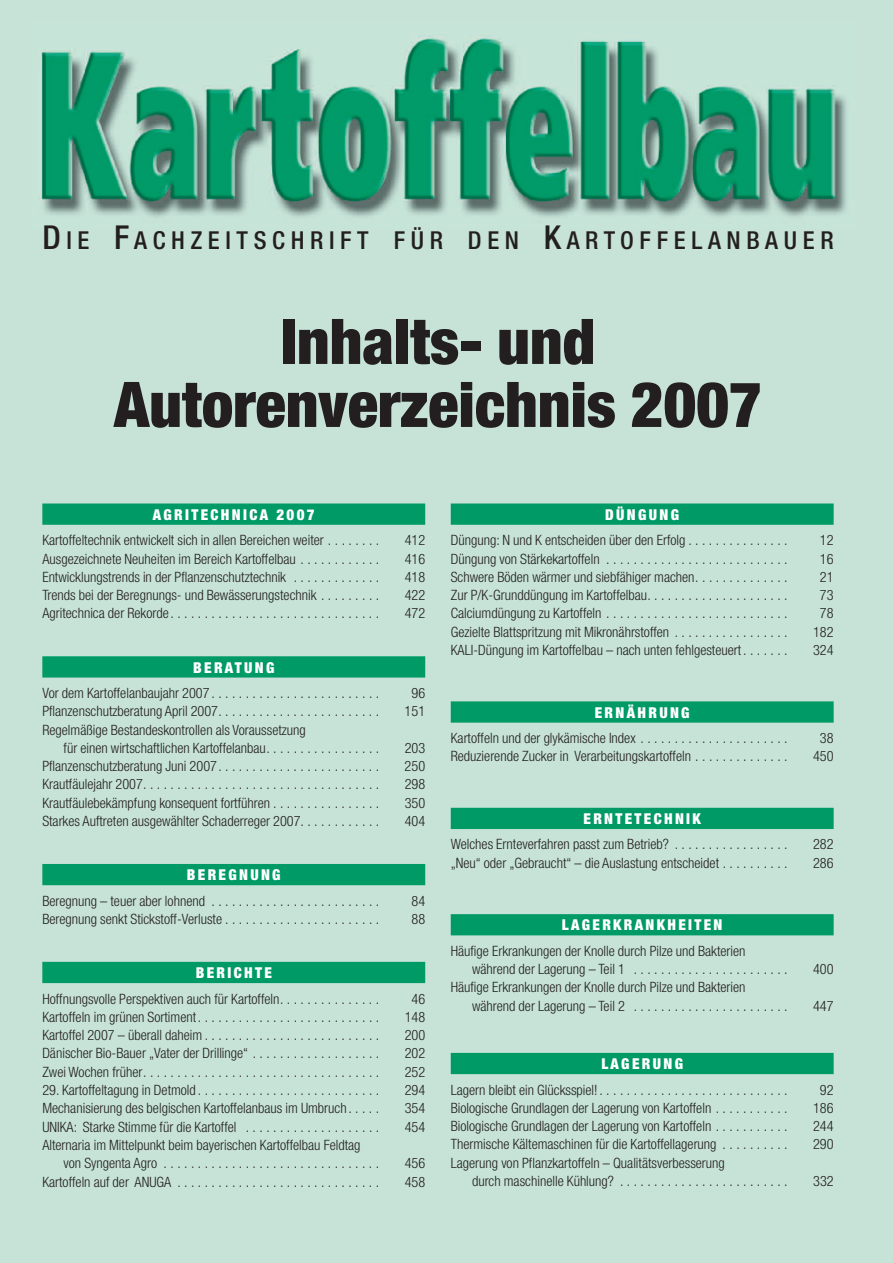
<style>
.page{position:relative;width:893px;height:1263px;background:#fff}
.page>*{position:absolute;margin:0;border:0;box-sizing:border-box;transform-origin:0 0}
.t1{font:900 condensed 63px/63px "Helvetica Neue";color:#231f20;text-align:center}
.t2{font:500 condensed 24.75px "Helvetica Neue";letter-spacing:.23em;color:#231f20}
.t3{font:900 condensed 15px "Helvetica Neue";letter-spacing:.155em;color:#fff}
.t4{font:300 condensed 14.25px/18.3px "Helvetica Neue";color:#231f20}
.s1{font-size:33px}
</style>
<div class="page">
<div style="left:0;top:0;width:892px;height:1263px;background:#c7e3d7"></div>
<div style="left:42px;top:504px;width:383px;height:21px;background:#009a67"></div>
<div style="left:42px;top:656px;width:383px;height:22px;background:#009a67"></div>
<div style="left:42px;top:864px;width:383px;height:21px;background:#009a67"></div>
<div style="left:42px;top:962px;width:383px;height:21px;background:#009a67"></div>
<div style="left:451px;top:504px;width:382px;height:21px;background:#009a67"></div>
<div style="left:451px;top:701px;width:382px;height:22px;background:#009a67"></div>
<div style="left:451px;top:808px;width:382px;height:21px;background:#009a67"></div>
<div style="left:451px;top:914px;width:382px;height:21px;background:#009a67"></div>
<div style="left:451px;top:1053px;width:382px;height:21px;background:#009a67"></div>
<img style="left:39px;top:36px;width:807px;height:181px">
<h2 class="t2" style="left:42px;top:231px;width:792px"><span class="s1">D</span>IE <span class="s1">F</span>ACHZEITSCHRIFT FÜR DEN <span class="s1">K</span>ARTOFFELANBAUER</h2>
<h1 class="t1" style="left:114px;top:315px;width:649px">Inhalts- und<br>Autorenverzeichnis 2007</h1>
<p class="t3" style="left:153px;top:509px;width:163px">AGRITECHNICA 2007</p>
<p class="t4" style="left:42px;top:532px;width:338px">Kartoffeltechnik entwickelt sich in allen Bereichen weiter . . . . . . . .</p>
<p class="t4" style="left:405px;top:532px;width:22px">412</p>
<p class="t4" style="left:42px;top:551px;width:338px">Ausgezeichnete Neuheiten im Bereich Kartoffelbau . . . . . . . . . . . .</p>
<p class="t4" style="left:405px;top:551px;width:22px">416</p>
<p class="t4" style="left:42px;top:569px;width:338px">Entwicklungstrends in der Pflanzenschutztechnik . . . . . . . . . . . . .</p>
<p class="t4" style="left:405px;top:569px;width:22px">418</p>
<p class="t4" style="left:42px;top:587px;width:338px">Trends bei der Beregnungs- und Bewässerungstechnik . . . . . . . . .</p>
<p class="t4" style="left:404px;top:587px;width:22px">422</p>
<p class="t4" style="left:42px;top:605px;width:338px">Agritechnica der Rekorde. . . . . . . . . . . . . . . . . . . . . . . . . . . . . . .</p>
<p class="t4" style="left:404px;top:605px;width:22px">472</p>
<p class="t3" style="left:193px;top:662px;width:83px">BERATUNG</p>
<p class="t4" style="left:42px;top:685px;width:338px">Vor dem Kartoffelanbaujahr 2007 . . . . . . . . . . . . . . . . . . . . . . . . .</p>
<p class="t4" style="left:411px;top:685px;width:15px">96</p>
<p class="t4" style="left:42px;top:703px;width:338px">Pflanzenschutzberatung April 2007. . . . . . . . . . . . . . . . . . . . . . . .</p>
<p class="t4" style="left:404px;top:703px;width:22px">151</p>
<p class="t4" style="left:64px;top:722px;width:317px;text-indent:-21px">Regelmäßige Bestandeskontrollen als Voraussetzung<br>für einen wirtschaftlichen Kartoffelanbau. . . . . . . . . . . . . . . . .</p>
<p class="t4" style="left:404px;top:740px;width:22px">203</p>
<p class="t4" style="left:42px;top:758px;width:338px">Pflanzenschutzberatung Juni 2007. . . . . . . . . . . . . . . . . . . . . . . .</p>
<p class="t4" style="left:404px;top:758px;width:22px">250</p>
<p class="t4" style="left:42px;top:776px;width:338px">Krautfäulejahr 2007. . . . . . . . . . . . . . . . . . . . . . . . . . . . . . . . . . .</p>
<p class="t4" style="left:405px;top:776px;width:22px">298</p>
<p class="t4" style="left:42px;top:795px;width:338px">Krautfäulebekämpfung konsequent fortführen . . . . . . . . . . . . . . . .</p>
<p class="t4" style="left:405px;top:795px;width:22px">350</p>
<p class="t4" style="left:42px;top:813px;width:338px">Starkes Auftreten ausgewählter Schaderreger 2007. . . . . . . . . . . .</p>
<p class="t4" style="left:404px;top:813px;width:22px">404</p>
<p class="t3" style="left:187px;top:869px;width:95px">BEREGNUNG</p>
<p class="t4" style="left:42px;top:893px;width:338px">Beregnung – teuer aber lohnend . . . . . . . . . . . . . . . . . . . . . . . . .</p>
<p class="t4" style="left:411px;top:893px;width:15px">84</p>
<p class="t4" style="left:42px;top:911px;width:338px">Beregnung senkt Stickstoff-Verluste . . . . . . . . . . . . . . . . . . . . . . .</p>
<p class="t4" style="left:411px;top:911px;width:15px">88</p>
<p class="t3" style="left:196px;top:967px;width:78px">BERICHTE</p>
<p class="t4" style="left:42px;top:991px;width:338px">Hoffnungsvolle Perspektiven auch für Kartoffeln. . . . . . . . . . . . . . .</p>
<p class="t4" style="left:411px;top:991px;width:15px">46</p>
<p class="t4" style="left:42px;top:1009px;width:338px">Kartoffeln im grünen Sortiment. . . . . . . . . . . . . . . . . . . . . . . . . . .</p>
<p class="t4" style="left:404px;top:1009px;width:22px">148</p>
<p class="t4" style="left:42px;top:1027px;width:338px">Kartoffel 2007 – überall daheim . . . . . . . . . . . . . . . . . . . . . . . . . .</p>
<p class="t4" style="left:404px;top:1027px;width:22px">200</p>
<p class="t4" style="left:42px;top:1045px;width:338px">Dänischer Bio-Bauer „Vater der Drillinge“ . . . . . . . . . . . . . . . . . . .</p>
<p class="t4" style="left:405px;top:1045px;width:22px">202</p>
<p class="t4" style="left:42px;top:1064px;width:338px">Zwei Wochen früher. . . . . . . . . . . . . . . . . . . . . . . . . . . . . . . . . . .</p>
<p class="t4" style="left:405px;top:1064px;width:22px">252</p>
<p class="t4" style="left:42px;top:1082px;width:338px">29. Kartoffeltagung in Detmold . . . . . . . . . . . . . . . . . . . . . . . . . . .</p>
<p class="t4" style="left:404px;top:1082px;width:22px">294</p>
<p class="t4" style="left:42px;top:1100px;width:338px">Mechanisierung des belgischen Kartoffelanbaus im Umbruch . . . . .</p>
<p class="t4" style="left:404px;top:1100px;width:22px">354</p>
<p class="t4" style="left:42px;top:1119px;width:338px">UNIKA: Starke Stimme für die Kartoffel . . . . . . . . . . . . . . . . . . . .</p>
<p class="t4" style="left:404px;top:1119px;width:22px">454</p>
<p class="t4" style="left:64px;top:1137px;width:317px;text-indent:-21px">Alternaria im Mittelpunkt beim bayerischen Kartoffelbau Feldtag von Syngenta Agro . . . . . . . . . . . . . . . . . . . . . . . . . . . . . . . .</p>
<p class="t4" style="left:404px;top:1155px;width:22px">456</p>
<p class="t4" style="left:42px;top:1174px;width:338px">Kartoffeln auf der ANUGA . . . . . . . . . . . . . . . . . . . . . . . . . . . . . .</p>
<p class="t4" style="left:404px;top:1174px;width:22px">458</p>
<p class="t3" style="left:605px;top:509px;width:75px">DÜNGUNG</p>
<p class="t4" style="left:451px;top:532px;width:338px">Düngung: N und K entscheiden über den Erfolg . . . . . . . . . . . . . . .</p>
<p class="t4" style="left:820px;top:532px;width:15px">12</p>
<p class="t4" style="left:451px;top:551px;width:338px">Düngung von Stärkekartoffeln . . . . . . . . . . . . . . . . . . . . . . . . . . .</p>
<p class="t4" style="left:820px;top:551px;width:15px">16</p>
<p class="t4" style="left:451px;top:569px;width:338px">Schwere Böden wärmer und siebfähiger machen. . . . . . . . . . . . . .</p>
<p class="t4" style="left:820px;top:569px;width:15px">21</p>
<p class="t4" style="left:451px;top:587px;width:338px">Zur P/K-Grunddüngung im Kartoffelbau. . . . . . . . . . . . . . . . . . . . .</p>
<p class="t4" style="left:820px;top:587px;width:15px">73</p>
<p class="t4" style="left:451px;top:605px;width:338px">Calciumdüngung zu Kartoffeln . . . . . . . . . . . . . . . . . . . . . . . . . . .</p>
<p class="t4" style="left:820px;top:605px;width:15px">78</p>
<p class="t4" style="left:451px;top:624px;width:338px">Gezielte Blattspritzung mit Mikronährstoffen . . . . . . . . . . . . . . . . .</p>
<p class="t4" style="left:813px;top:624px;width:22px">182</p>
<p class="t4" style="left:451px;top:642px;width:338px">KALI-Düngung im Kartoffelbau – nach unten fehlgesteuert . . . . . . .</p>
<p class="t4" style="left:813px;top:642px;width:22px">324</p>
<p class="t3" style="left:594px;top:707px;width:96px">ERNÄHRUNG</p>
<p class="t4" style="left:451px;top:730px;width:338px">Kartoffeln und der glykämische Index . . . . . . . . . . . . . . . . . . . . . .</p>
<p class="t4" style="left:820px;top:730px;width:15px">38</p>
<p class="t4" style="left:451px;top:748px;width:338px">Reduzierende Zucker in Verarbeitungskartoffeln . . . . . . . . . . . . . .</p>
<p class="t4" style="left:813px;top:748px;width:22px">450</p>
<p class="t3" style="left:583px;top:813px;width:119px">ERNTETECHNIK</p>
<p class="t4" style="left:451px;top:836px;width:338px">Welches Ernteverfahren passt zum Betrieb? . . . . . . . . . . . . . . . . .</p>
<p class="t4" style="left:813px;top:836px;width:22px">282</p>
<p class="t4" style="left:451px;top:855px;width:338px">„Neu“ oder „Gebraucht“ – die Auslastung entscheidet . . . . . . . . . .</p>
<p class="t4" style="left:813px;top:855px;width:22px">286</p>
<p class="t3" style="left:562px;top:920px;width:162px">LAGERKRANKHEITEN</p>
<p class="t4" style="left:472px;top:943px;width:317px;text-indent:-21px">Häufige Erkrankungen der Knolle durch Pilze und Bakterien während der Lagerung – Teil 1 . . . . . . . . . . . . . . . . . . . . . . .</p>
<p class="t4" style="left:472px;top:979px;width:317px;text-indent:-21px">Häufige Erkrankungen der Knolle durch Pilze und Bakterien während der Lagerung – Teil 2 . . . . . . . . . . . . . . . . . . . . . . .</p>
<p class="t4" style="left:813px;top:961px;width:22px">400</p>
<p class="t4" style="left:813px;top:998px;width:22px">447</p>
<p class="t3" style="left:601px;top:1058px;width:83px">LAGERUNG</p>
<p class="t4" style="left:451px;top:1082px;width:338px">Lagern bleibt ein Glücksspiel! . . . . . . . . . . . . . . . . . . . . . . . . . . . .</p>
<p class="t4" style="left:820px;top:1082px;width:15px">92</p>
<p class="t4" style="left:451px;top:1100px;width:338px">Biologische Grundlagen der Lagerung von Kartoffeln . . . . . . . . . . .</p>
<p class="t4" style="left:813px;top:1100px;width:22px">186</p>
<p class="t4" style="left:451px;top:1118px;width:338px">Biologische Grundlagen der Lagerung von Kartoffeln . . . . . . . . . . .</p>
<p class="t4" style="left:813px;top:1118px;width:22px">244</p>
<p class="t4" style="left:451px;top:1136px;width:338px">Thermische Kältemaschinen für die Kartoffellagerung . . . . . . . . . .</p>
<p class="t4" style="left:813px;top:1136px;width:22px">290</p>
<p class="t4" style="left:472px;top:1155px;width:317px;text-indent:-21px">Lagerung von Pflanzkartoffeln – Qualitätsverbesserung<br>durch maschinelle Kühlung? . . . . . . . . . . . . . . . . . . . . . . . . .</p>
<p class="t4" style="left:813px;top:1173px;width:22px">332</p>
</div>
